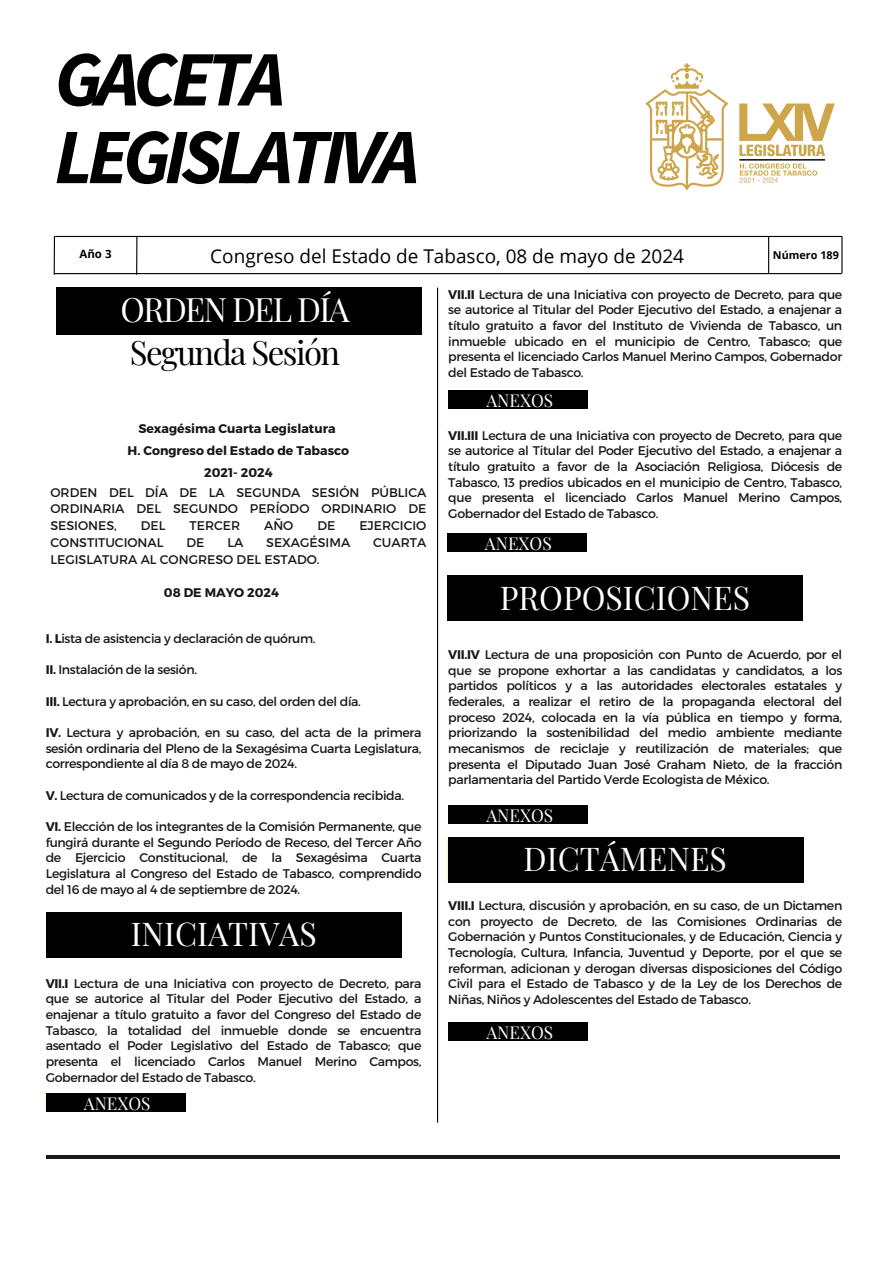
<style>
.page{position:relative;width:894px;height:1264px;background:#fff}
.page>*{position:absolute;margin:0;border:0;box-sizing:border-box;transform-origin:0 0}
.t1{font:italic 700 78.45px/77.7px "Source Sans Pro";letter-spacing:-.08em;color:#000}
.t2{font:32.85px/43.8px "Playfair Display";letter-spacing:-.05em;color:#000}
.t3{font:32.1px "Playfair Display";color:#fff}
.t4{font:18.9px "Open Sans";color:#000}
.t5{font:17.25px "Playfair Display";color:#fff}
.t6{font:12.6px/15.6px "Montserrat";letter-spacing:-.025em;color:#181818;text-align:justify}
.t7{font:700 12.6px "Montserrat";color:#181818}
.t8{font:12.6px "Montserrat";color:#181818}
.t9{font:700 11.4px "Open Sans";color:#000}
.t10{font:700 10.8px "Open Sans";color:#000}
.s1{color:#fff}
.s2{font-weight:700}
</style>
<div class="page">
<hr style="left:437px;top:288px;width:1px;height:834px;background:#000">
<hr style="left:46px;top:1155px;width:793px;height:3px;background:#181818">
<img style="left:645px;top:63px;width:190px;height:128px">
<div style="left:57px;top:288px;width:364px;height:46px;background:#000"></div>
<hr style="left:56px;top:236px;width:785px;height:1px;background:#000">
<hr style="left:55px;top:273px;width:786px;height:1px;background:#000">
<hr style="left:54px;top:236px;width:1px;height:38px;background:#000">
<hr style="left:841px;top:236px;width:1px;height:37px;background:#000">
<hr style="left:136px;top:236px;width:1px;height:38px;background:#000">
<hr style="left:767px;top:236px;width:2px;height:36px;background:#000">
<div style="left:46px;top:912px;width:355px;height:45px;background:#000"></div>
<div style="left:46px;top:1093px;width:139px;height:18px;background:#000"></div>
<div style="left:448px;top:391px;width:139px;height:18px;background:#000"></div>
<div style="left:447px;top:575px;width:355px;height:45px;background:#000"></div>
<div style="left:447px;top:533px;width:139px;height:18px;background:#000"></div>
<div style="left:448px;top:805px;width:139px;height:18px;background:#000"></div>
<div style="left:447px;top:837px;width:355px;height:45px;background:#000"></div>
<div style="left:448px;top:1022px;width:139px;height:18px;background:#000"></div>
<p class="t1" style="left:54px;top:39px;width:366px">GACETA<br>LEGISLATIVA</p>
<p class="t9" style="left:79px;top:246px;width:33px">Año 3</p>
<p class="t4" style="left:210px;top:243px;width:475px">Congreso del Estado de Tabasco, 08 de mayo de 2024</p>
<p class="t10" style="left:772px;top:247px;width:67px">Número 189</p>
<h4 class="t2" style="left:120px;top:286px;width:231px"><span class="s1">ORDEN DEL DÍA<br></span>Segunda Sesión</h4>
<p class="t7" style="left:138px;top:420px;width:199px">Sexagésima Cuarta Legislatura</p>
<p class="t7" style="left:128px;top:442px;width:223px">H. Congreso del Estado de Tabasco</p>
<h4 class="t7" style="left:204px;top:464px;width:70px">2021- 2024</h4>
<p class="t6" style="left:50px;top:483px;width:377px;line-height:16.6px">ORDEN DEL DÍA DE LA SEGUNDA SESIÓN PÚBLICA ORDINARIA DEL SEGUNDO PERÍODO ORDINARIO DE SESIONES,</p>
<p class="t6" style="left:141px;top:517px;width:26px">DEL</p>
<p class="t6" style="left:189px;top:517px;width:52px">TERCER</p>
<p class="t6" style="left:264px;top:517px;width:31px">AÑO</p>
<p class="t6" style="left:317px;top:517px;width:19px">DE</p>
<p class="t8" style="left:359px;top:517px;width:68px">EJERCICIO</p>
<p class="t8" style="left:50px;top:534px;width:115px">CONSTITUCIONAL</p>
<p class="t6" style="left:186px;top:534px;width:19px">DE</p>
<p class="t6" style="left:227px;top:534px;width:17px">LA</p>
<p class="t8" style="left:266px;top:534px;width:85px">SEXAGÉSIMA</p>
<p class="t6" style="left:373px;top:534px;width:55px">CUARTA</p>
<p class="t8" style="left:50px;top:551px;width:271px">LEGISLATURA AL CONGRESO DEL ESTADO.</p>
<p class="t7" style="left:164px;top:584px;width:117px">08 DE MAYO 2024</p>
<h1 class="t6" style="left:46px;top:630px;width:271px"><span class="s2">I. L</span>ista de asistencia y declaración de quórum.</h1>
<p class="t6" style="left:46px;top:661px;width:153px"><span class="s2">II.</span> Instalación de la sesión.</p>
<h5 class="t6" style="left:46px;top:692px;width:317px"><span class="s2">III.</span> Lectura y aprobación, en su caso, del orden del día.</h5>
<p class="t6" style="left:46px;top:724px;width:377px"><span class="s2">IV.</span> Lectura y aprobación, en su caso, del acta de la primera sesión ordinaria del Pleno de la Sexagésima Cuarta Legislatura, correspondiente al día 8 de mayo de 2024.</p>
<p class="t6" style="left:46px;top:786px;width:360px"><span class="s2">V.</span> Lectura de comunicados y de la correspondencia recibida.</p>
<p class="t6" style="left:46px;top:818px;width:377px"><span class="s2">VI.</span> Elección de los integrantes de la Comisión Permanente, que fungirá durante el Segundo Período de Receso, del Tercer Año de Ejercicio Constitucional, de la Sexagésima Cuarta Legislatura al Congreso del Estado de Tabasco, comprendido del 16 de mayo al 4 de septiembre de 2024.</p>
<p class="t3" style="left:131px;top:911px;width:187px">INICIATIVAS</p>
<h3 class="t6" style="left:46px;top:974px;width:377px"><span class="s2">VII.I</span> Lectura de una Iniciativa con proyecto de Decreto, para que se autorice al Titular del Poder Ejecutivo del Estado, a enajenar a título gratuito a favor del Congreso del Estado de Tabasco, la totalidad del inmueble donde se encuentra asentado el Poder Legislativo del Estado de Tabasco; que presenta el licenciado Carlos Manuel Merino Campos, Gobernador del Estado de Tabasco.</h3>
<p class="t5" style="left:84px;top:1091px;width:68px">ANEXOS</p>
<p class="t6" style="left:448px;top:286px;width:395px"><span class="s2">VII.II</span> Lectura de una Iniciativa con proyecto de Decreto, para que se autorice al Titular del Poder Ejecutivo del Estado, a enajenar a título gratuito a favor del Instituto de Vivienda de Tabasco, un inmueble ubicado en el municipio de Centro, Tabasco; que presenta el licenciado Carlos Manuel Merino Campos, Gobernador del Estado de Tabasco.</p>
<p class="t5" style="left:486px;top:388px;width:68px">ANEXOS</p>
<p class="t6" style="left:448px;top:427px;width:395px"><span class="s2">VII.III</span> Lectura de una Iniciativa con proyecto de Decreto, para que se autorice al Titular del Poder Ejecutivo del Estado, a enajenar a título gratuito a favor de la Asociación Religiosa, Diócesis de Tabasco, 13 predios ubicados en el municipio de Centro, Tabasco, que presenta el licenciado Carlos Manuel Merino Campos, Gobernador del Estado de Tabasco.</p>
<p class="t5" style="left:485px;top:531px;width:68px">ANEXOS</p>
<h2 class="t3" style="left:499px;top:575px;width:252px">PROPOSICIONES</h2>
<h6 class="t6" style="left:448px;top:646px;width:395px"><span class="s2">VII.IV</span> Lectura de una proposición con Punto de Acuerdo, por el que se propone exhortar a las candidatas y candidatos, a los partidos políticos y a las autoridades electorales estatales y federales, a realizar el retiro de la propaganda electoral del proceso 2024, colocada en la vía pública en tiempo y forma, priorizando la sostenibilidad del medio ambiente mediante mecanismos de reciclaje y reutilización de materiales; que presenta el Diputado Juan José Graham Nieto, de la fracción parlamentaria del Partido Verde Ecologista de México.</h6>
<p class="t5" style="left:486px;top:803px;width:68px">ANEXOS</p>
<p class="t3" style="left:523px;top:836px;width:205px">DICTÁMENES</p>
<h4 class="t6" style="left:448px;top:896px;width:395px"><span class="s2">VIII.I</span> Lectura, discusión y aprobación, en su caso, de un Dictamen con proyecto de Decreto, de las Comisiones Ordinarias de Gobernación y Puntos Constitucionales, y de Educación, Ciencia y Tecnología, Cultura, Infancia, Juventud y Deporte, por el que se reforman, adicionan y derogan diversas disposiciones del Código Civil para el Estado de Tabasco y de la Ley de los Derechos de Niñas, Niños y Adolescentes del Estado de Tabasco.</h4>
<p class="t5" style="left:486px;top:1019px;width:68px">ANEXOS</p>
</div>
